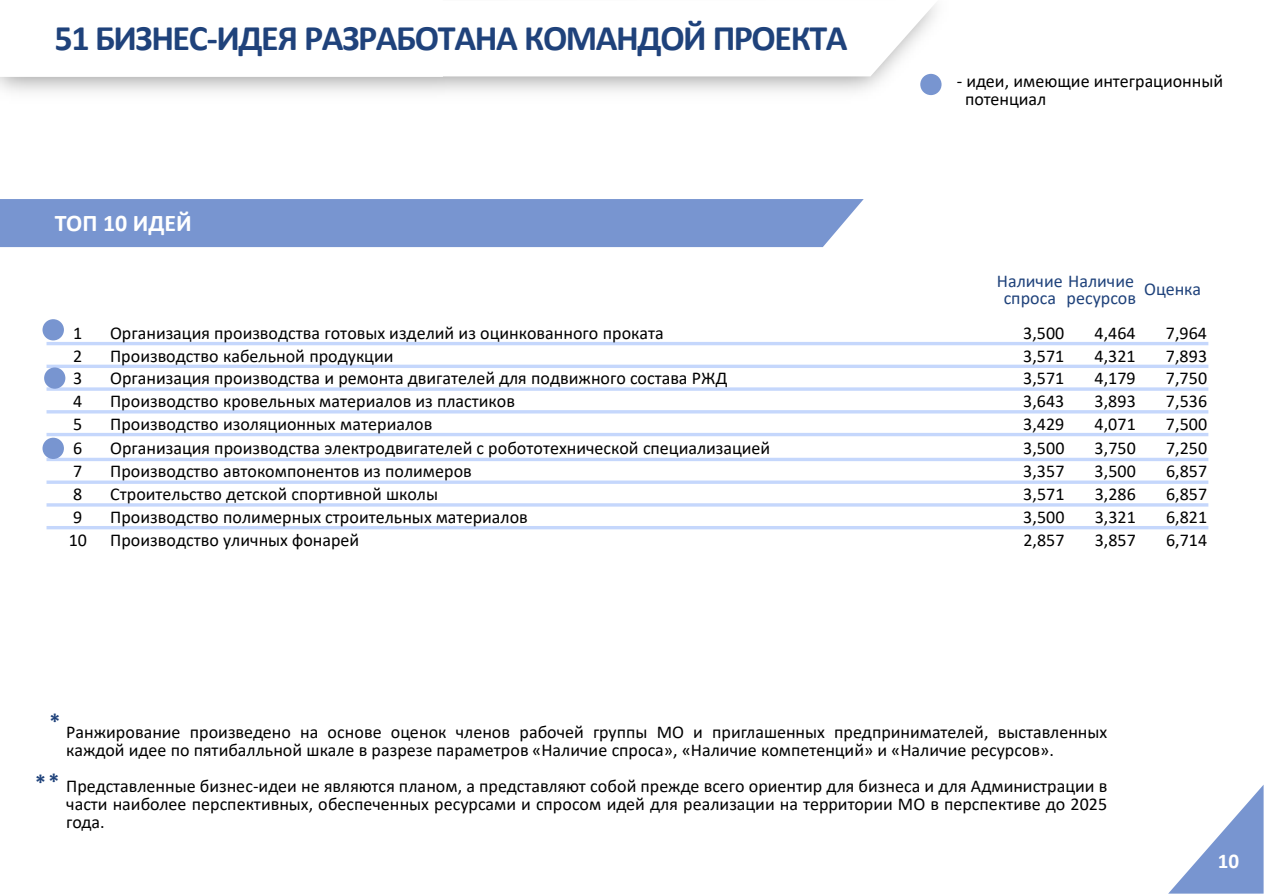
<style>
.page{position:relative;width:1264px;height:894px;background:#fff}
.page>*{position:absolute;margin:0;border:0;box-sizing:border-box;transform-origin:0 0}
.t1{font:700 36px "Calibri";letter-spacing:-.04em;color:#1f427b}
.t2{font:700 24px "Calibri";color:#fff}
.t3{font:700 21.9px "Calibri";color:#1f427b}
.t4{font:700 21px "Calibri";color:#fff}
.t5{font:18px/18px "Calibri";color:#000}
.t6{font:18px/16.5px "Calibri";color:#1f427b}
</style>
<div class="page">
<svg style="left:4px;top:0;width:933px;height:77px"></svg>
<hr style="left:46px;top:342px;width:1162px;height:3px;background:#c5d7fc">
<svg style="left:46px;top:364px;width:1162px;height:4px;background:#ceddfc"></svg>
<hr style="left:46px;top:387px;width:1162px;height:3px;background:#c5d7fc">
<hr style="left:46px;top:410px;width:1162px;height:3px;background:#c5d7fc">
<hr style="left:46px;top:433px;width:1162px;height:3px;background:#c5d7fc">
<svg style="left:46px;top:457px;width:1162px;height:4px;fill:#c5d7fc"></svg>
<svg style="left:46px;top:480px;width:1162px;height:4px;background:#cdddfc"></svg>
<hr style="left:46px;top:503px;width:1162px;height:3px;background:#c5d7fc">
<hr style="left:46px;top:526px;width:1162px;height:3px;background:#c5d7fc">
<div style="left:920px;top:74px;width:21px;height:21px;background:#7895d0;border-radius:50%"></div>
<div style="left:0;top:199px;width:863px;height:48px;background:#7895d0"></div>
<svg style="left:1169px;top:785px;width:94px;height:108px"></svg>
<div style="left:44px;top:367px;width:21px;height:21px;background:#7895d0;border-radius:50%"></div>
<div style="left:42px;top:319px;width:22px;height:21px;background:#7895d0;border-radius:50%"></div>
<div style="left:42px;top:437px;width:22px;height:22px;background:#7895d0;border-radius:50%"></div>
<h1 class="t1" style="left:55px;top:12px;width:794px">51 БИЗНЕС-ИДЕЯ РАЗРАБОТАНА КОМАНДОЙ ПРОЕКТА</h1>
<p class="t2" style="left:55px;top:206px;width:138px">ТОП 10 ИДЕЙ</p>
<p class="t5" style="left:956px;top:72px;width:268px">- идеи, имеющие интеграционный</p>
<p class="t5" style="left:964px;top:90px;width:83px">потенциал</p>
<p class="t6" style="left:1003px;top:272px;width:132px;text-indent:-7px">Наличие Наличие спроса</p>
<p class="t6" style="left:1066px;top:289px;width:71px">ресурсов</p>
<p class="t6" style="left:1143px;top:280px;width:59px">Оценка</p>
<p class="t5" style="left:73px;top:323px;width:11px">1</p>
<p class="t5" style="left:110px;top:323px;width:555px">Организация производства готовых изделий из оцинкованного проката</p>
<p class="t5" style="left:1022px;top:323px;width:43px">3,500</p>
<p class="t5" style="left:1094px;top:323px;width:43px">4,464</p>
<p class="t5" style="left:1165px;top:323px;width:43px">7,964</p>
<p class="t5" style="left:73px;top:346px;width:11px">2</p>
<p class="t5" style="left:110px;top:346px;width:285px">Производство кабельной продукции</p>
<p class="t5" style="left:1022px;top:346px;width:43px">3,571</p>
<p class="t5" style="left:1094px;top:346px;width:43px">4,321</p>
<p class="t5" style="left:1165px;top:346px;width:43px">7,893</p>
<p class="t5" style="left:73px;top:369px;width:11px">3</p>
<p class="t5" style="left:110px;top:369px;width:618px">Организация производства и ремонта двигателей для подвижного состава РЖД</p>
<p class="t5" style="left:1022px;top:369px;width:43px">3,571</p>
<p class="t5" style="left:1094px;top:369px;width:43px">4,179</p>
<p class="t5" style="left:1165px;top:369px;width:43px">7,750</p>
<p class="t5" style="left:73px;top:391px;width:11px">4</p>
<p class="t5" style="left:110px;top:391px;width:406px">Производство кровельных материалов из пластиков</p>
<p class="t5" style="left:1022px;top:391px;width:43px">3,643</p>
<p class="t5" style="left:1094px;top:391px;width:43px">3,893</p>
<p class="t5" style="left:1165px;top:391px;width:43px">7,536</p>
<p class="t5" style="left:73px;top:414px;width:11px">5</p>
<p class="t5" style="left:110px;top:414px;width:323px">Производство изоляционных материалов</p>
<p class="t5" style="left:1022px;top:414px;width:43px">3,429</p>
<p class="t5" style="left:1094px;top:414px;width:43px">4,071</p>
<p class="t5" style="left:1165px;top:414px;width:43px">7,500</p>
<p class="t5" style="left:73px;top:438px;width:11px">6</p>
<p class="t5" style="left:110px;top:438px;width:661px">Организация производства электродвигателей с робототехнической специализацией</p>
<p class="t5" style="left:1023px;top:438px;width:43px">3,500</p>
<p class="t5" style="left:1094px;top:438px;width:43px">3,750</p>
<p class="t5" style="left:1165px;top:438px;width:43px">7,250</p>
<p class="t5" style="left:73px;top:462px;width:11px">7</p>
<p class="t5" style="left:110px;top:462px;width:363px">Производство автокомпонентов из полимеров</p>
<p class="t5" style="left:1023px;top:462px;width:43px">3,357</p>
<p class="t5" style="left:1094px;top:462px;width:43px">3,500</p>
<p class="t5" style="left:1165px;top:462px;width:43px">6,857</p>
<p class="t5" style="left:73px;top:484px;width:11px">8</p>
<p class="t5" style="left:110px;top:484px;width:329px">Строительство детской спортивной школы</p>
<p class="t5" style="left:1023px;top:484px;width:43px">3,571</p>
<p class="t5" style="left:1094px;top:484px;width:43px">3,286</p>
<p class="t5" style="left:1165px;top:484px;width:43px">6,857</p>
<p class="t5" style="left:73px;top:507px;width:11px">9</p>
<p class="t5" style="left:110px;top:507px;width:419px">Производство полимерных строительных материалов</p>
<p class="t5" style="left:1023px;top:507px;width:43px">3,500</p>
<p class="t5" style="left:1094px;top:507px;width:43px">3,321</p>
<p class="t5" style="left:1165px;top:507px;width:43px">6,821</p>
<p class="t5" style="left:69px;top:530px;width:20px">10</p>
<p class="t5" style="left:110px;top:530px;width:250px">Производство уличных фонарей</p>
<p class="t5" style="left:1023px;top:530px;width:43px">2,857</p>
<p class="t5" style="left:1094px;top:530px;width:43px">3,857</p>
<p class="t5" style="left:1165px;top:530px;width:43px">6,714</p>
<p class="t3" style="left:49px;top:706px;width:12px">*</p>
<p class="t3" style="left:35px;top:766px;width:26px">**</p>
<p class="t5" style="left:66px;top:722px;width:1042px">Ранжирование произведено на основе оценок членов рабочей группы МО и приглашенных предпринимателей, выставленных каждой идее по пятибалльной шкале в разрезе параметров «Наличие спроса», «Наличие компетенций» и «Наличие ресурсов».</p>
<p class="t5" style="left:66px;top:776px;width:1042px;text-align:justify">Представленные бизнес-идеи не являются планом, а представляют собой прежде всего ориентир для бизнеса и для Администрации в части наиболее перспективных, обеспеченных ресурсами и спросом идей для реализации на территории МО в перспективе до 2025 года.</p>
<p class="t4" style="left:1217px;top:846px;width:23px">10</p>
</div>
